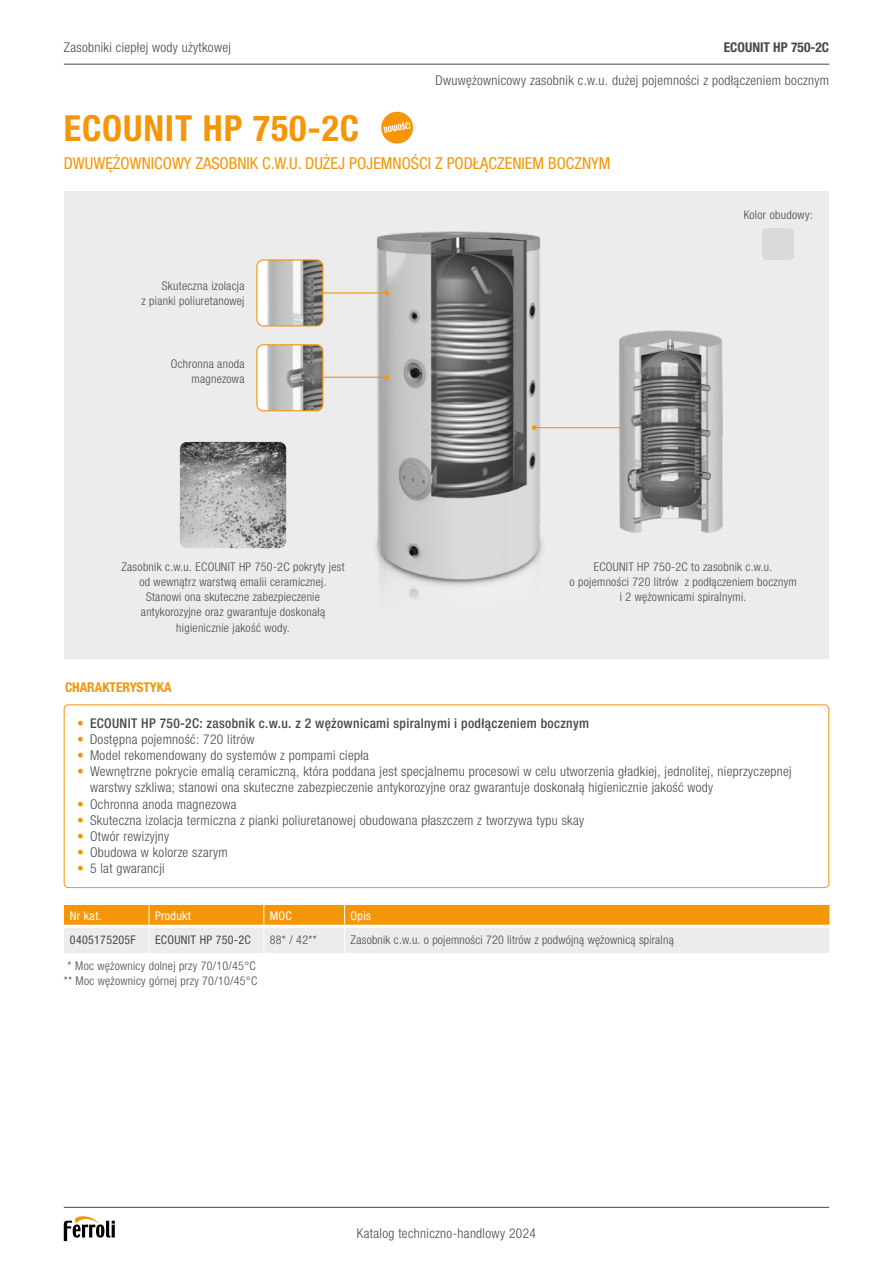
<style>
.page{position:relative;width:893px;height:1263px;background:#fff}
.page>*{position:absolute;margin:0;border:0;box-sizing:border-box;transform-origin:0 0}
.t1{font:700 condensed 36px "Helvetica Neue LTW1 G";letter-spacing:.025em;color:#f49608}
.t2{font:condensed 16.5px "Helvetica Neue LTW1 G";color:#f49608}
.t3{font:300 condensed 13.5px/16.2px "Helvetica Neue LTW1 G";letter-spacing:.025em;color:#484847}
.t4{font:500 condensed 13.5px "Helvetica Neue LTW1 G";letter-spacing:.025em;color:#484847}
.t5{font:700 condensed 13.5px "Helvetica Neue LTW1 G";color:#f49608}
.t6{font:700 condensed 13.5px "Helvetica Neue LTW1 G";color:#484847}
.t7{font:300 condensed 12px/15px "Helvetica Neue LTW1 G";letter-spacing:.025em;color:#484847;text-align:center}
.t8{font:condensed 12px "Helvetica Neue LTW1 G";letter-spacing:.025em;color:#484847}
.t9{font:condensed 12px "Helvetica Neue LTW1 G";letter-spacing:.025em;color:#fff}
.s1{font-weight:300;color:#f49608}
.s2{color:#f49608}
</style>
<div class="page">
<div style="left:64px;top:191px;width:765px;height:468px;background:#ececec"></div>
<svg style="left:64px;top:905px;width:765px;height:48px;background:#efc688"></svg>
<hr style="left:345px;top:925px;width:484px;height:3px;background:#fff">
<hr style="left:64px;top:925px;width:85px;height:3px;background:#fff">
<hr style="left:149px;top:925px;width:115px;height:3px;background:#fff">
<hr style="left:264px;top:925px;width:81px;height:3px;background:#fff">
<hr style="left:64px;top:1207px;width:765px;height:1px;background:#484847">
<svg style="left:64px;top:1216px;width:51px;height:25px"></svg>
<hr style="left:64px;top:64px;width:765px;height:1px;background:#484847">
<div style="left:64px;top:704px;width:765px;height:184px;border:1px solid #f49608;border-radius:4px"></div>
<img style="left:180px;top:442px;width:106px;height:106px">
<div style="left:762px;top:228px;width:32px;height:32px;background:#d9dada;border-radius:4px"></div>
<svg style="left:381px;top:111px;width:33px;height:33px"></svg>
<img style="left:345px;top:231px;width:214px;height:367px">
<hr style="left:299px;top:377px;width:88px;height:1px;background:#f49608">
<svg style="left:385px;top:375px;width:4px;height:4px"></svg>
<hr style="left:302px;top:292px;width:85px;height:1px;background:#f49608">
<svg style="left:385px;top:291px;width:4px;height:4px"></svg>
<img style="left:258px;top:346px;width:65px;height:65px">
<div style="left:256px;top:344px;width:67px;height:67px;border:1px solid #f49608;border-radius:6px"></div>
<img style="left:578px;top:330px;width:145px;height:203px">
<hr style="left:534px;top:427px;width:87px;height:1px;background:#f49608">
<svg style="left:532px;top:425px;width:4px;height:5px"></svg>
<img style="left:258px;top:261px;width:65px;height:65px">
<div style="left:256px;top:259px;width:67px;height:67px;border:1px solid #f49608;border-radius:6px"></div>
<p class="t3" style="left:64px;top:39px;width:169px">Zasobniki ciepłej wody użytkowej</p>
<h1 class="t1" style="left:64px;top:106px;width:297px">ECOUNIT HP 750-2C</h1>
<p class="t6" style="left:724px;top:39px;width:107px">ECOUNIT HP 750-2C</p>
<p class="t3" style="left:435px;top:72px;width:395px">Dwuwężownicowy zasobnik c.w.u. dużej pojemności z podłączeniem bocznym</p>
<p class="t2" style="left:64px;top:153px;width:548px">DWUWĘŻOWNICOWY ZASOBNIK C.W.U. DUŻEJ POJEMNOŚCI Z PODŁĄCZENIEM BOCZNYM</p>
<p class="t7" style="left:142px;top:278px;width:104px;text-align:right">Skuteczna izolacja<br>z pianki poliuretanowej</p>
<p class="t7" style="left:171px;top:356px;width:75px;text-align:right">Ochronna anoda magnezowa</p>
<p class="t7" style="left:744px;top:207px;width:70px">Kolor obudowy:</p>
<p class="t7" style="left:121px;top:560px;width:225px">Zasobnik c.w.u. ECOUNIT HP 750-2C pokryty jest od wewnątrz warstwą emalii ceramicznej.<br>Stanowi ona skuteczne zabezpieczenie antykorozyjne oraz gwarantuje doskonałą higienicznie jakość wody.</p>
<p class="t7" style="left:570px;top:560px;width:229px">ECOUNIT HP 750-2C to zasobnik c.w.u.<br>o pojemności 720 litrów z podłączeniem bocznym i 2 wężownicami spiralnymi.</p>
<p class="t5" style="left:65px;top:679px;width:108px">CHARAKTERYSTYKA</p>
<p class="t4" style="left:77px;top:715px;width:513px"><span class="s1">•</span> ECOUNIT HP 750-2C: zasobnik c.w.u. z 2 wężownicami spiralnymi i podłączeniem bocznym</p>
<p class="t3" style="left:77px;top:731px;width:179px"><span class="s2">•</span> Dostępna pojemność: 720 litrów</p>
<p class="t3" style="left:77px;top:747px;width:293px"><span class="s2">•</span> Model rekomendowany do systemów z pompami ciepła</p>
<p class="t3" style="left:90px;top:763px;width:703px;text-indent:-13px"><span class="s2">•</span> Wewnętrzne pokrycie emalią ceramiczną, która poddana jest specjalnemu procesowi w celu utworzenia gładkiej, jednolitej, nieprzyczepnej warstwy szkliwa; stanowi ona skuteczne zabezpieczenie antykorozyjne oraz gwarantuje doskonałą higienicznie jakość wody</p>
<p class="t3" style="left:77px;top:796px;width:161px"><span class="s2">•</span> Ochronna anoda magnezowa</p>
<p class="t3" style="left:77px;top:812px;width:508px"><span class="s2">•</span> Skuteczna izolacja termiczna z pianki poliuretanowej obudowana płaszczem z tworzywa typu skay</p>
<p class="t3" style="left:77px;top:828px;width:93px"><span class="s2">•</span> Otwór rewizyjny</p>
<p class="t3" style="left:77px;top:844px;width:152px"><span class="s2">•</span> Obudowa w kolorze szarym</p>
<p class="t3" style="left:77px;top:861px;width:89px"><span class="s2">•</span> 5 lat gwarancji</p>
<p class="t9" style="left:70px;top:908px;width:33px">Nr kat.</p>
<p class="t9" style="left:155px;top:908px;width:37px">Produkt</p>
<p class="t9" style="left:270px;top:908px;width:23px">MOC</p>
<p class="t9" style="left:351px;top:908px;width:22px">Opis</p>
<p class="t8" style="left:70px;top:932px;width:67px">0405175205F</p>
<p class="t8" style="left:155px;top:932px;width:97px">ECOUNIT HP 750-2C</p>
<p class="t7" style="left:270px;top:932px;width:48px">88* / 42**</p>
<p class="t7" style="left:351px;top:932px;width:325px">Zasobnik c.w.u. o pojemności 720 litrów z podwójną wężownicą spiralną</p>
<p class="t7" style="left:64px;top:959px;width:195px">* Moc wężownicy dolnej przy 70/10/45°C ** Moc wężownicy górnej przy 70/10/45°C</p>
<p class="t3" style="left:357px;top:1225px;width:181px">Katalog techniczno-handlowy 2024</p>
</div>
